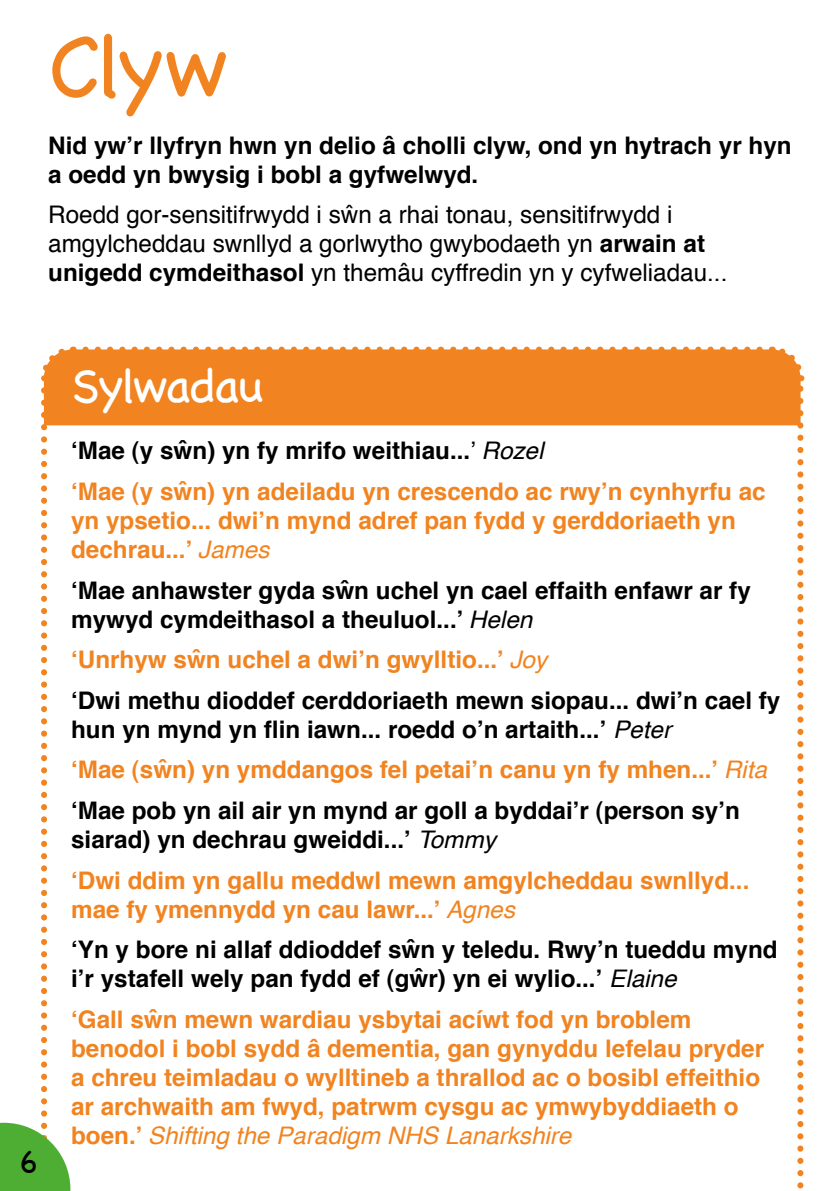
<style>
.page{position:relative;width:840px;height:1191px;background:#fff}
.page>*{position:absolute;margin:0;border:0;box-sizing:border-box;transform-origin:0 0}
.t1{font:88.8px "Chalkboard";color:#f18420}
.t2{font:48.4px "Chalkboard";letter-spacing:-.04em;color:#fff}
.t3{font:32.4px "Chalkboard";color:#000}
.t4{font:700 24.2px/29px "Helvetica";color:#f18420}
.t5{font:700 24.2px/29px "Helvetica";color:#000}
.t6{font:24.2px/29px "Helvetica";color:#000}
.s1{font-weight:700}
.s2{font-weight:400}
.s3{font-weight:400;font-style:italic}
</style>
<div class="page">
<div style="left:44px;top:349px;width:725px;height:76px;background:#f18420"></div>
<svg style="left:769px;top:346px;width:36px;height:843px"></svg>
<svg style="left:41px;top:346px;width:718px;height:35px;background:#f28d31"></svg>
<svg style="left:0;top:390px;width:70px;height:801px"></svg>
<h1 class="t1" style="left:48px;top:13px;width:180px">Clyw</h1>
<p class="t5" style="left:48px;top:132px;width:744px">Nid yw’r llyfryn hwn yn delio â cholli clyw, ond yn hytrach yr hyn a oedd yn bwysig i bobl a gyfwelwyd.</p>
<p class="t6" style="left:48px;top:202px;width:625px">Roedd gor-sensitifrwydd i sŵn a rhai tonau, sensitifrwydd i</p>
<p class="t6" style="left:48px;top:231px;width:680px">amgylcheddau swnllyd a gorlwytho gwybodaeth yn <span class="s1">arwain at unigedd cymdeithasol</span> yn themâu cyffredin yn y cyfweliadau...</p>
<p class="t3" style="left:19px;top:1143px;width:20px">6</p>
<p class="t2" style="left:71px;top:356px;width:194px">Sylwadau</p>
<p class="t5" style="left:71px;top:438px;width:473px">‘Mae (y sŵn) yn fy mrifo weithiau...<span class="s2">’</span> <span class="s3">Rozel</span></p>
<p class="t4" style="left:71px;top:478px;width:695px">‘Mae (y sŵn) yn adeiladu yn crescendo ac rwy’n cynhyrfu ac yn ypsetio... dwi’n mynd adref pan fydd y gerddoriaeth yn dechrau...’ <span class="s3">James</span></p>
<p class="t5" style="left:71px;top:577px;width:680px">‘Mae anhawster gyda sŵn uchel yn cael effaith enfawr ar fy mywyd cymdeithasol a theuluol...’ <span class="s3">Helen</span></p>
<p class="t4" style="left:71px;top:646px;width:477px">‘Unrhyw sŵn uchel a dwi’n gwylltio...’ <span class="s3">Joy</span></p>
<p class="t5" style="left:71px;top:687px;width:710px">‘Dwi methu dioddef cerddoriaeth mewn siopau... dwi’n cael fy hun yn mynd yn flin iawn... roedd o’n artaith...’ <span class="s3">Peter</span></p>
<p class="t4" style="left:71px;top:757px;width:697px">‘Mae (sŵn) yn ymddangos fel petai’n canu yn fy mhen...’ <span class="s3">Rita</span></p>
<p class="t5" style="left:71px;top:797px;width:670px">‘Mae pob yn ail air yn mynd ar goll a byddai’r (person sy’n siarad) yn dechrau gweiddi...’ <span class="s3">Tommy</span></p>
<p class="t4" style="left:71px;top:867px;width:679px">‘Dwi ddim yn gallu meddwl mewn amgylcheddau swnllyd... mae fy ymennydd yn cau lawr...’ <span class="s3">Agnes</span></p>
<p class="t5" style="left:71px;top:936px;width:707px">‘Yn y bore ni allaf ddioddef sŵn y teledu. Rwy’n tueddu mynd i’r ystafell wely pan fydd ef (gŵr) yn ei wylio...’ <span class="s3">Elaine</span></p>
<p class="t4" style="left:71px;top:1006px;width:694px">‘Gall sŵn mewn wardiau ysbytai acíwt fod yn broblem benodol i bobl sydd â dementia, gan gynyddu lefelau pryder a chreu teimladau o wylltineb a thrallod ac o bosibl effeithio ar archwaith am fwyd, patrwm cysgu ac ymwybyddiaeth o boen.’ <span class="s3">Shifting the Paradigm NHS Lanarkshire</span></p>
</div>
